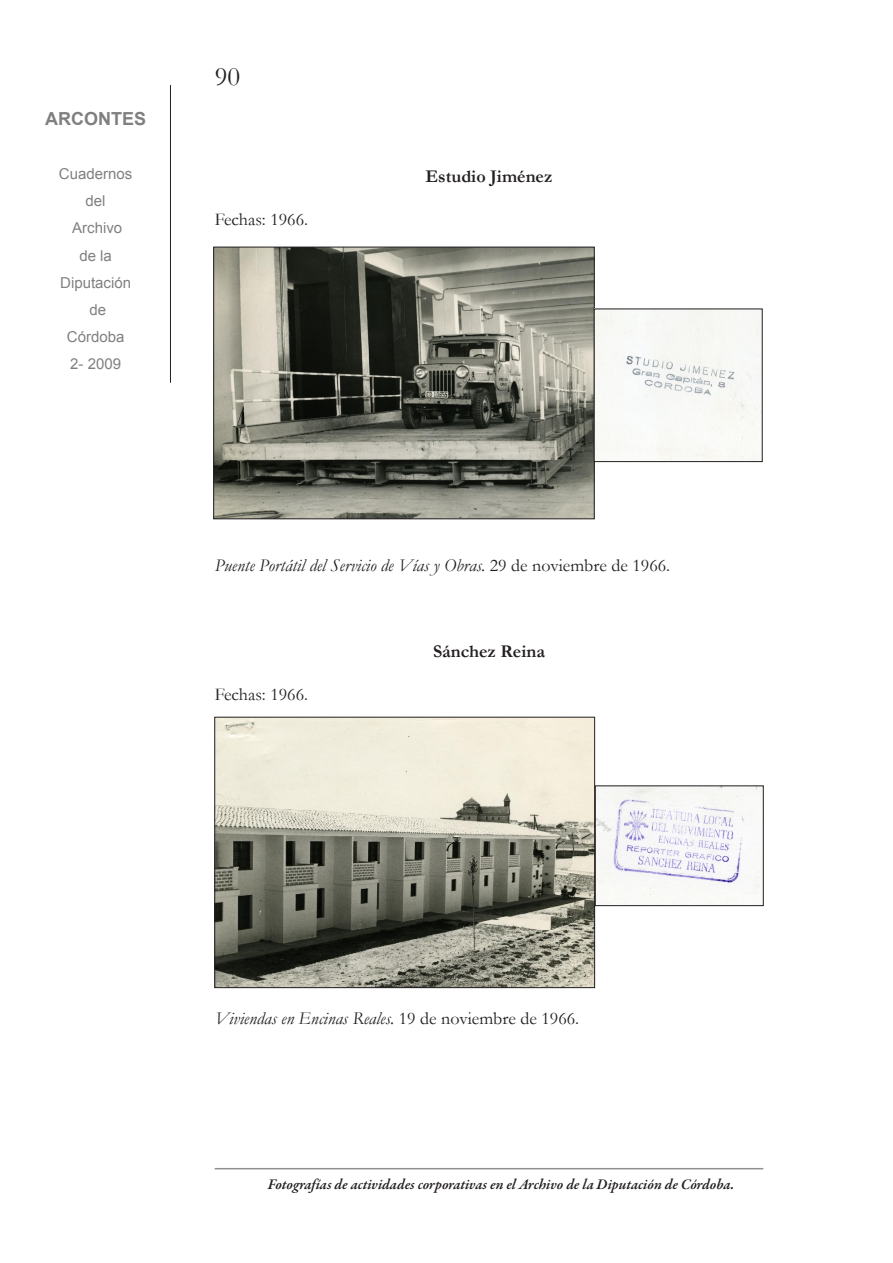
<style>
.page{position:relative;width:893px;height:1263px;background:#fff}
.page>*{position:absolute;margin:0;border:0;box-sizing:border-box;transform-origin:0 0}
.t1{font:27px "Garamond";color:#231f20}
.t2{font:italic 18px "Garamond";color:#231f20}
.t3{font:700 18px "Garamond";color:#231f20}
.t4{font:18px "Garamond";color:#231f20}
.t5{font:700 18px "Arial";color:#808080}
.t6{font:italic 600 15px "Garamond Premr Pro";color:#231f20}
.t7{font:15px/27px "Arial";color:#808080;text-align:center}
.s1{font-style:normal}
</style>
<div class="page">
<hr style="left:215px;top:1168px;width:548px;height:1px;background:#231f20">
<hr style="left:170px;top:85px;width:1px;height:298px;background:#231f20">
<img style="left:215px;top:249px;width:378px;height:268px">
<div style="left:213px;top:247px;width:382px;height:272px;border:1px solid #231f20"></div>
<div style="left:596px;top:311px;width:165px;height:149px;background:#f8f9f5"></div>
<div style="left:594px;top:309px;width:169px;height:153px;border:1px solid #231f20"></div>
<img style="left:216px;top:719px;width:377px;height:267px">
<div style="left:214px;top:717px;width:381px;height:271px;border:1px solid #231f20"></div>
<img style="left:597px;top:787px;width:165px;height:117px">
<div style="left:595px;top:785px;width:169px;height:121px;border:1px solid #231f20"></div>
<p class="t5" style="left:45px;top:107px;width:102px">ARCONTES</p>
<p class="t7" style="left:59px;top:161px;width:75px">Cuadernos del<br>Archivo<br>de la<br>Diputación de<br>Córdoba<br>2- 2009</p>
<h1 class="t1" style="left:215px;top:58px;width:27px">90</h1>
<p class="t4" style="left:215px;top:207px;width:95px">Fechas: 1966.</p>
<p class="t3" style="left:426px;top:164px;width:128px">Estudio Jiménez</p>
<p class="t2" style="left:215px;top:553px;width:457px">Puente Portátil del Servicio de Vías y Obras. <span class="s1">29 de noviembre de 1966.</span></p>
<p class="t4" style="left:215px;top:682px;width:95px">Fechas: 1966.</p>
<p class="t3" style="left:433px;top:639px;width:113px">Sánchez Reina</p>
<p class="t2" style="left:215px;top:1006px;width:366px">Viviendas en Encinas Reales. <span class="s1">19 de noviembre de 1966.</span></p>
<p class="t6" style="left:268px;top:1175px;width:468px">Fotografías de actividades corporativas en el Archivo de la Diputación de Córdoba.</p>
</div>
